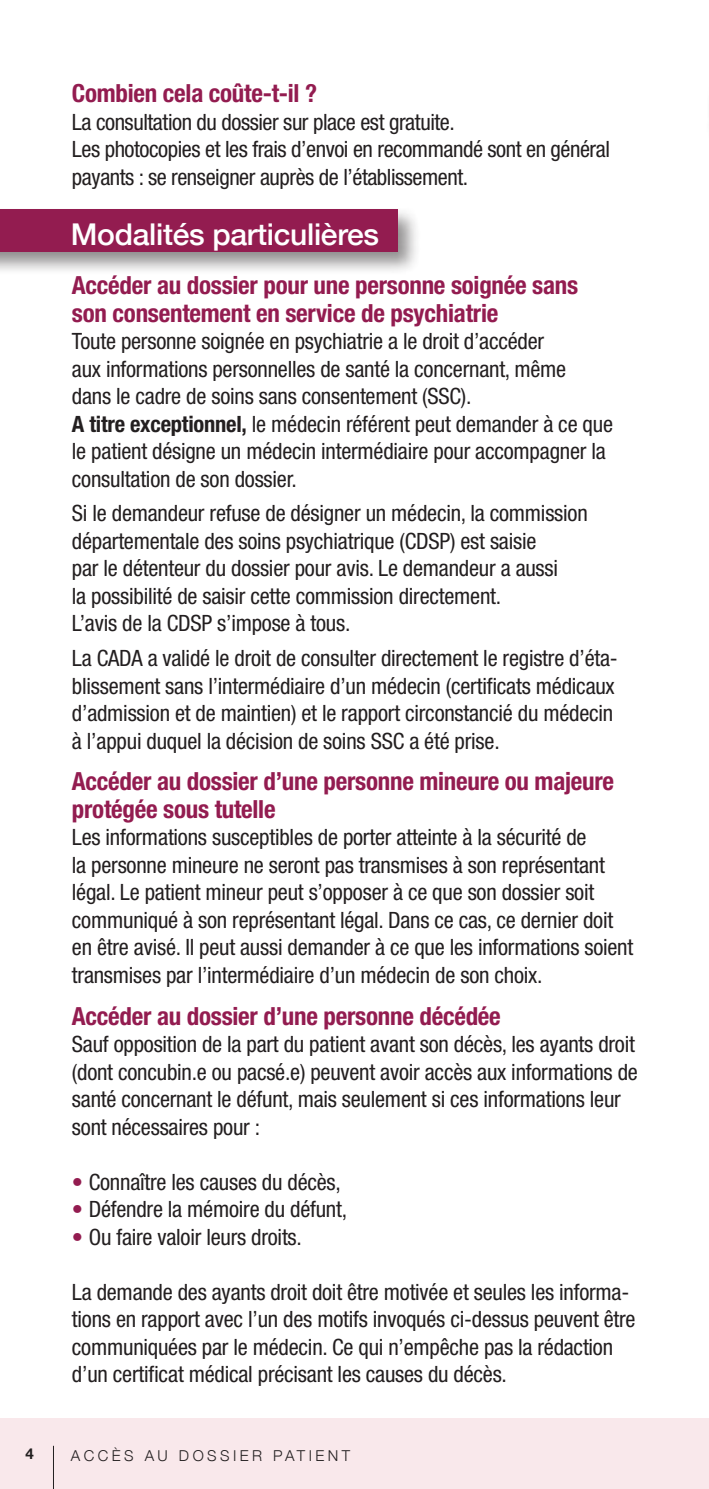
<style>
.page{position:relative;width:709px;height:1489px;background:#fff}
.page>*{position:absolute;margin:0;border:0;box-sizing:border-box;transform-origin:0 0}
.PETIT_TITRE_BLANC_DS{font:500 30px "Helvetica Neue";letter-spacing:-.01em;color:#fff}
.INTERTITRE_COULEUR{font:700 condensed 25px/27.5px "Helvetica Neue";letter-spacing:-.01em;color:#931c50}
.TEXTE_NORMAL_NOIR{font:condensed 22.5px/27.5px "Helvetica Neue";letter-spacing:-.01em;color:#231f20}
.t1{font:300 15px "Helvetica Neue";letter-spacing:.23em;color:#231f20}
.t2{font:700 15px "Helvetica Neue";color:#231f20}
.s1{font-weight:700}
.s2{color:#931c50}
</style>
<div class="page">
<div style="left:0;top:1417px;width:709px;height:71px;background:#f9e8eb"></div>
<div style="left:0;top:206px;width:421px;height:69px;background:#231f20;opacity:.5"></div>
<div style="left:0;top:209px;width:397px;height:43px;background:#931c50"></div>
<hr style="left:708px;top:83px;width:1px;height:43px;background:#931c50">
<hr style="left:53px;top:1445px;width:1px;height:43px;background:#231f20">
<p class="INTERTITRE_COULEUR" style="left:72px;top:79px;width:247px">Combien cela coûte-t-il ?</p>
<p class="TEXTE_NORMAL_NOIR" style="left:72px;top:108px;width:384px">La consultation du dossier sur place est gratuite.</p>
<p class="TEXTE_NORMAL_NOIR" style="left:72px;top:135px;width:539px">Les photocopies et les frais d’envoi en recommandé sont en général payants : se renseigner auprès de l’établissement.</p>
<p class="PETIT_TITRE_BLANC_DS" style="left:71px;top:210px;width:310px">Modalités particulières</p>
<p class="INTERTITRE_COULEUR" style="left:72px;top:271px;width:508px">Accéder au dossier pour une personne soignée sans son consentement en service de psychiatrie</p>
<p class="TEXTE_NORMAL_NOIR" style="left:72px;top:327px;width:542px">Toute personne soignée en psychiatrie a le droit d’accéder<br>aux informations personnelles de santé la concernant, même<br>dans le cadre de soins sans consentement (SSC).<br><span class="s1">A titre exceptionnel,</span> le médecin référent peut demander à ce que le patient désigne un médecin intermédiaire pour accompagner la consultation de son dossier.</p>
<p class="TEXTE_NORMAL_NOIR" style="left:72px;top:499px;width:517px">Si le demandeur refuse de désigner un médecin, la commission départementale des soins psychiatrique (CDSP) est saisie<br>par le détenteur du dossier pour avis. Le demandeur a aussi<br>la possibilité de saisir cette commission directement.<br>L’avis de la CDSP s’impose à tous.</p>
<p class="TEXTE_NORMAL_NOIR" style="left:72px;top:644px;width:547px">La CADA a validé le droit de consulter directement le registre d’éta&shy;blissement sans l’intermédiaire d’un médecin (certificats médicaux d’admission et de maintien) et le rapport circonstancié du médecin à l’appui duquel la décision de soins SSC a été prise.</p>
<p class="INTERTITRE_COULEUR" style="left:72px;top:767px;width:543px">Accéder au dossier d’une personne mineure ou majeure protégée sous tutelle</p>
<p class="TEXTE_NORMAL_NOIR" style="left:72px;top:823px;width:563px">Les informations susceptibles de porter atteinte à la sécurité de<br>la personne mineure ne seront pas transmises à son représentant légal. Le patient mineur peut s’opposer à ce que son dossier soit communiqué à son représentant légal. Dans ce cas, ce dernier doit en être avisé. Il peut aussi demander à ce que les informations soient transmises par l’intermédiaire d’un médecin de son choix.</p>
<p class="INTERTITRE_COULEUR" style="left:72px;top:1001px;width:430px">Accéder au dossier d’une personne décédée</p>
<p class="TEXTE_NORMAL_NOIR" style="left:72px;top:1030px;width:567px">Sauf opposition de la part du patient avant son décès, les ayants droit (dont concubin.e ou pacsé.e) peuvent avoir accès aux informations de santé concernant le défunt, mais seulement si ces informations leur sont nécessaires pour :</p>
<p class="TEXTE_NORMAL_NOIR" style="left:72px;top:1167px;width:270px"><span class="s2">•</span> Connaître les causes du décès,</p>
<p class="TEXTE_NORMAL_NOIR" style="left:72px;top:1195px;width:277px"><span class="s2">•</span> Défendre la mémoire du défunt,</p>
<p class="TEXTE_NORMAL_NOIR" style="left:72px;top:1222px;width:231px"><span class="s2">•</span> Ou faire valoir leurs droits.</p>
<p class="TEXTE_NORMAL_NOIR" style="left:72px;top:1277px;width:565px">La demande des ayants droit doit être motivée et seules les informa&shy;tions en rapport avec l’un des motifs invoqués ci-dessus peuvent être communiquées par le médecin. Ce qui n’empêche pas la rédaction d’un certificat médical précisant les causes du décès.</p>
<p class="t2" style="left:26px;top:1441px;width:10px">4</p>
<p class="t1" style="left:71px;top:1443px;width:281px">ACCÈS AU DOSSIER PATIENT</p>
</div>
